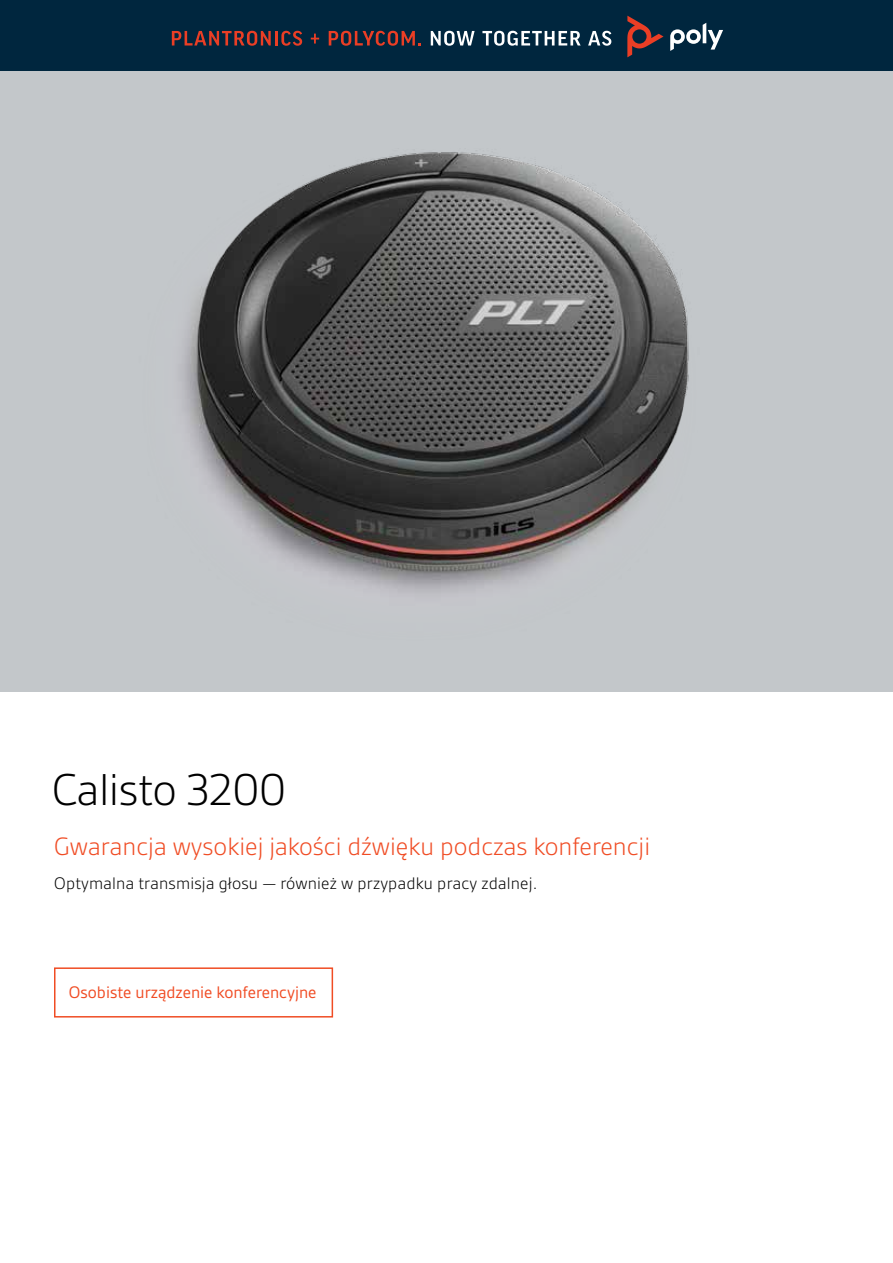
<style>
.page{position:relative;width:893px;height:1263px;background:#fff}
.page>*{position:absolute;margin:0;border:0;box-sizing:border-box;transform-origin:0 0}
.t1{font:300 48px "Gesta";letter-spacing:-.01em;color:#000}
.t2{font:300 27px "Gesta";color:#f04c24}
.t3{font:300 18px "Gesta";letter-spacing:.01em;color:#000}
.t4{font:18px "Gesta";color:#f04c24}
</style>
<div class="page">
<div style="left:0;top:0;width:893px;height:691px;background:#c3c7ca"></div>
<img style="left:181px;top:152px;width:508px;height:441px">
<div style="left:0;top:0;width:893px;height:70px;background:#00263e"></div>
<svg style="left:172px;top:31px;width:99px;height:15px"></svg>
<hr style="left:275px;top:31px;width:3px;height:15px;background:#ea3e25">
<svg style="left:281px;top:31px;width:21px;height:15px"></svg>
<svg style="left:311px;top:34px;width:8px;height:10px"></svg>
<svg style="left:329px;top:31px;width:92px;height:15px"></svg>
<svg style="left:431px;top:31px;width:44px;height:15px"></svg>
<svg style="left:482px;top:31px;width:99px;height:15px"></svg>
<svg style="left:588px;top:31px;width:23px;height:15px"></svg>
<svg style="left:670px;top:23px;width:53px;height:28px"></svg>
<svg style="left:627px;top:16px;width:36px;height:41px"></svg>
<div style="left:54px;top:967px;width:279px;height:50px;border:2px solid #f04c24"></div>
<h1 class="t1" style="left:52px;top:762px;width:236px">Calisto 3200</h1>
<h2 class="t2" style="left:54px;top:831px;width:598px">Gwarancja wysokiej jakości dźwięku podczas konferencji</h2>
<p class="t3" style="left:54px;top:873px;width:485px">Optymalna transmisja głosu — również w przypadku pracy zdalnej.</p>
<p class="t4" style="left:69px;top:982px;width:249px">Osobiste urządzenie konferencyjne</p>
</div>
